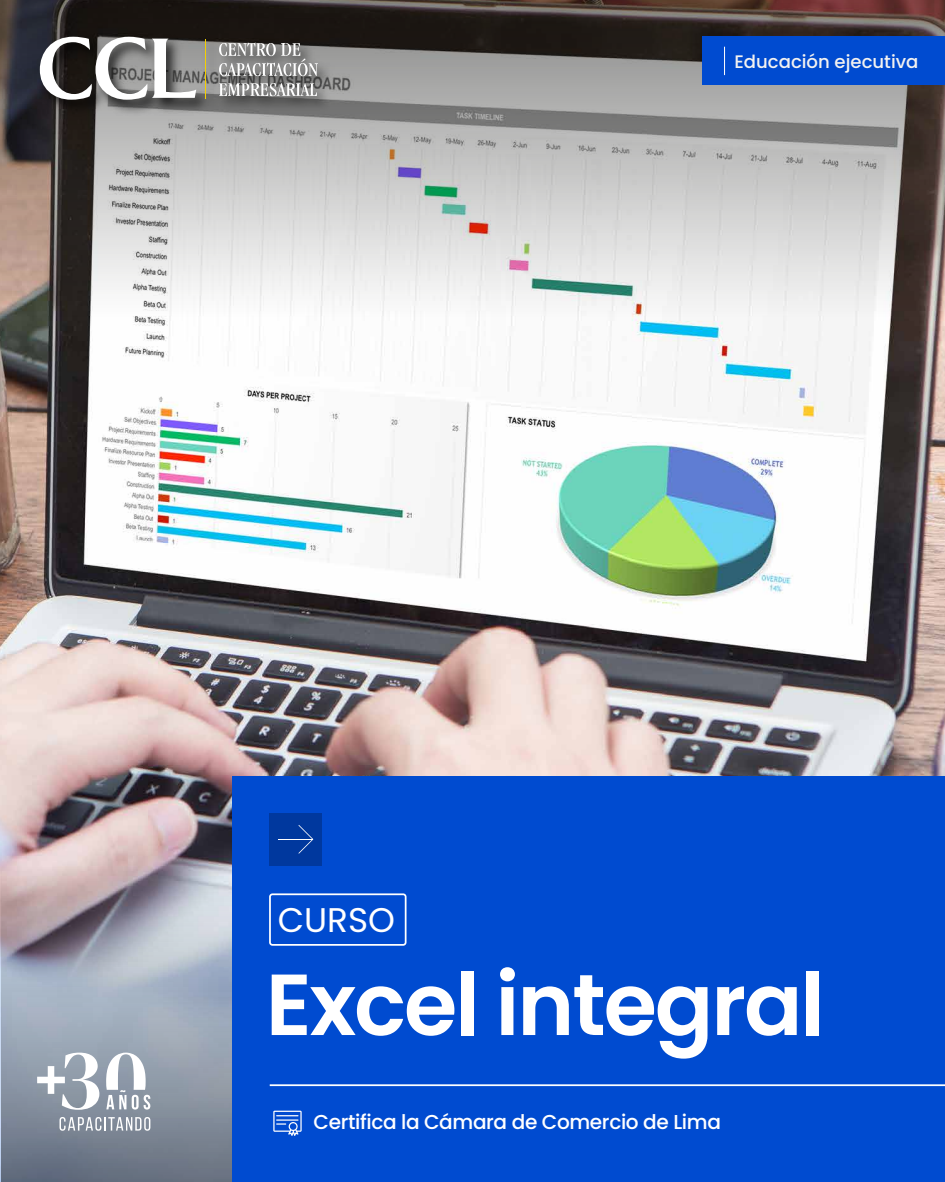
<style>
.page{position:relative;width:945px;height:1182px;background:#fff}
.page>*{position:absolute;margin:0;border:0;box-sizing:border-box;transform-origin:0 0}
.t1{font:600 86.45px "Poppins";letter-spacing:-.025em;color:#fff}
.t2{font:34.21px "Poppins";color:#fff}
.t3{font:500 20.12px "Poppins";letter-spacing:-.02em;color:#fff}
.t4{font:500 18.11px "Poppins";color:#f3f2f1}
</style>
<div class="page">
<img style="left:0;top:572px;width:945px;height:609px">
<svg style="left:0;top:0;width:945px;height:572px"></svg>
<img style="left:1px;top:610px;width:943px;height:571px">
<svg style="left:37px;top:1052px;width:62px;height:57px"></svg>
<svg style="left:60px;top:1116px;width:90px;height:14px"></svg>
<svg style="left:106px;top:1052px;width:44px;height:57px"></svg>
<div style="left:702px;top:37px;width:243px;height:48px;background:#004bd0"></div>
<svg style="left:724px;top:47px;width:1px;height:28px"></svg>
<div style="left:232px;top:776px;width:713px;height:405px;background:#004bd0"></div>
<hr style="left:270px;top:1084px;width:675px;height:1px;background:#fff">
<svg style="left:273px;top:1110px;width:29px;height:25px"></svg>
<div style="left:269px;top:812px;width:53px;height:53px;background:#00389e"></div>
<svg style="left:298px;top:825px;width:15px;height:28px"></svg>
<hr style="left:278px;top:838px;width:35px;height:1px;background:#fff">
<img style="left:33px;top:30px;width:304px;height:89px">
<svg style="left:40px;top:37px;width:156px;height:63px"></svg>
<hr style="left:205px;top:39px;width:1px;height:59px;background:#f4cf00">
<svg style="left:219px;top:43px;width:99px;height:33px"></svg>
<svg style="left:219px;top:83px;width:98px;height:13px"></svg>
<div style="left:269px;top:893px;width:138px;height:52px;border:2px solid #fff;border-radius:2px"></div>
<p class="t4" style="left:734px;top:51px;width:186px">Educación ejecutiva</p>
<h2 class="t2" style="left:278px;top:900px;width:119px">CURSO</h2>
<h1 class="t1" style="left:266px;top:954px;width:560px">Excel integral</h1>
<p class="t3" style="left:314px;top:1110px;width:409px">Certifica la Cámara de Comercio de Lima</p>
</div>
